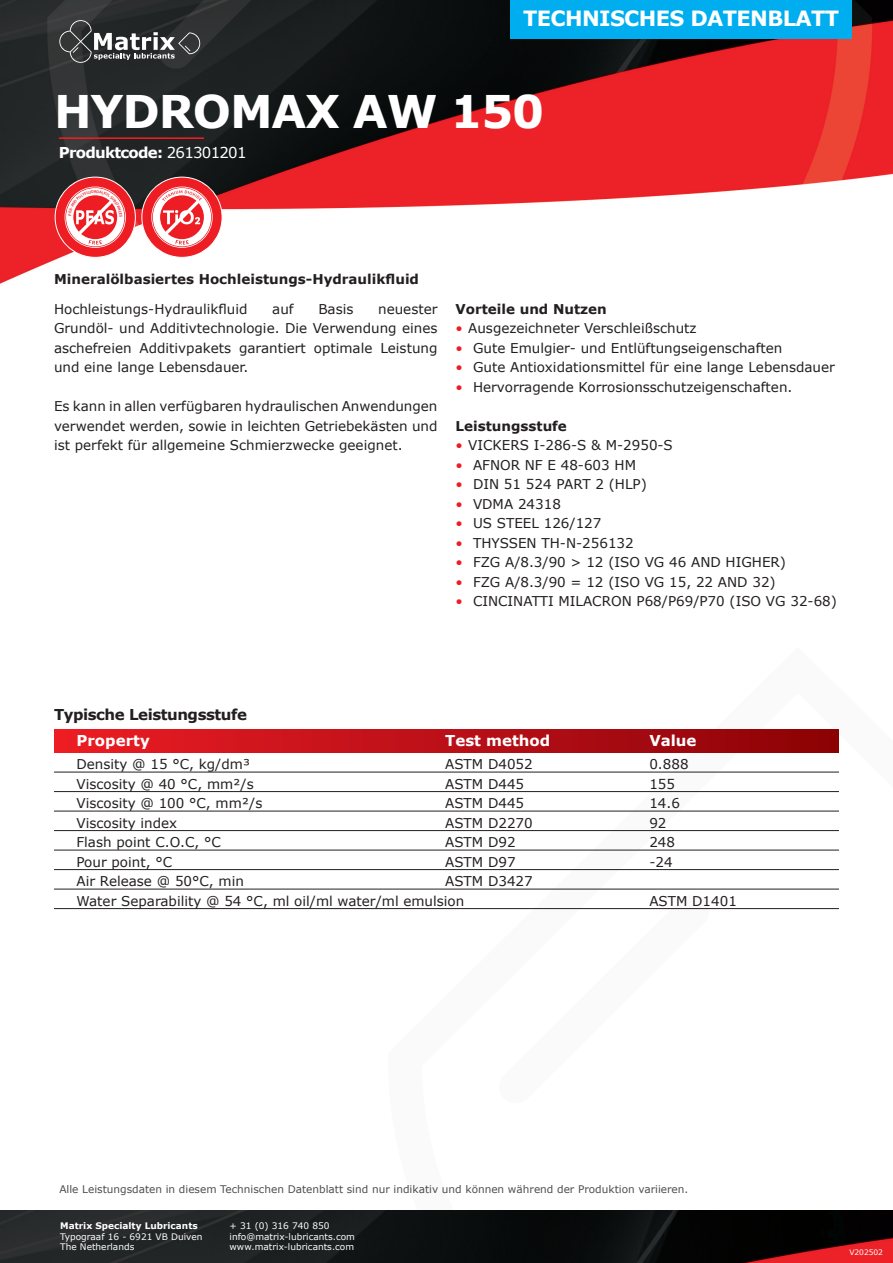
<style>
.page{position:relative;width:893px;height:1263px;background:#fff}
.page>*{position:absolute;margin:0;border:0;box-sizing:border-box;transform-origin:0 0}
.t1{font:700 45px "Verdana";letter-spacing:-.025em;color:#fff}
.t2{font:700 21px "Verdana";letter-spacing:-.03em;color:#fff}
.t3{font:700 15px "Verdana";color:#fff}
.t4{font:700 15px "Verdana";letter-spacing:-.03em;color:#231f20}
.t5{font:700 15px "Verdana";letter-spacing:-.05em;color:#fff}
.t6{font:13.5px/19.5px "Verdana";color:#231f20;text-align:justify}
.t7{font:700 13.5px "Verdana";color:#231f20}
.t8{font:10.5px "Verdana";color:#231f20}
.t9{font:9px/10.5px "Verdana";color:#fff}
.t10{font:700 9px "Verdana";color:#fff}
.t11{font:7.5px "Verdana";color:#fff}
.s1{font-weight:400}
.s2{color:#ee1d23}
</style>
<div class="page">
<img style="left:0;top:0;width:893px;height:284px">
<svg style="left:388px;top:729px;width:505px;height:482px"></svg>
<div style="left:510px;top:0;width:342px;height:38px;background:#00aeef"></div>
<svg style="left:59px;top:20px;width:141px;height:43px"></svg>
<img style="left:0;top:1211px;width:893px;height:52px">
<div style="left:54px;top:730px;width:785px;height:23px;background:linear-gradient(to right,#ec1d26,#8a0207)"></div>
<hr style="left:54px;top:772px;width:785px;height:1px;background:#231f20">
<hr style="left:54px;top:791px;width:785px;height:1px;background:#231f20">
<hr style="left:54px;top:811px;width:785px;height:1px;background:#231f20">
<hr style="left:54px;top:830px;width:785px;height:1px;background:#231f20">
<hr style="left:54px;top:850px;width:785px;height:1px;background:#231f20">
<hr style="left:54px;top:869px;width:785px;height:1px;background:#231f20">
<hr style="left:54px;top:889px;width:785px;height:1px;background:#231f20">
<hr style="left:54px;top:908px;width:785px;height:1px;background:#231f20">
<hr style="left:59px;top:137px;width:145px;height:2px;background:#ee1d23">
<svg style="left:55px;top:177px;width:168px;height:81px"></svg>
<h2 class="t2" style="left:523px;top:5px;width:318px">TECHNISCHES DATENBLATT</h2>
<h1 class="t1" style="left:54px;top:83px;width:492px">HYDROMAX AW 150</h1>
<p class="t5" style="left:59px;top:143px;width:189px">Produktcode: <span class="s1">261301201</span></p>
<p class="t7" style="left:54px;top:270px;width:367px">Mineralölbasiertes Hochleistungs-Hydraulikfluid</p>
<p class="t6" style="left:54px;top:299px;width:195px">Hochleistungs-Hydraulikfluid</p>
<p class="t6" style="left:272px;top:299px;width:23px">auf</p>
<p class="t6" style="left:318px;top:299px;width:37px">Basis</p>
<p class="t6" style="left:54px;top:299px;width:385px;text-indent:324px">neuester Grundöl- und Additivtechnologie. Die Verwendung eines aschefreien Additivpakets garantiert optimale Leistung und eine lange Lebensdauer.</p>
<p class="t6" style="left:54px;top:397px;width:385px">Es kann in allen verfügbaren hydraulischen Anwendungen verwendet werden, sowie in leichten Getriebekästen und ist perfekt für allgemeine Schmierzwecke geeignet.</p>
<p class="t7" style="left:455px;top:300px;width:153px">Vorteile und Nutzen</p>
<p class="t6" style="left:455px;top:319px;width:243px"><span class="s2">•</span> Ausgezeichneter Verschleißschutz</p>
<p class="t6" style="left:455px;top:338px;width:328px"><span class="s2">•</span> Gute Emulgier- und Entlüftungseigenschaften</p>
<p class="t6" style="left:455px;top:358px;width:381px"><span class="s2">•</span> Gute Antioxidationsmittel für eine lange Lebensdauer</p>
<p class="t6" style="left:455px;top:377px;width:338px"><span class="s2">•</span> Hervorragende Korrosionsschutzeigenschaften.</p>
<p class="t7" style="left:455px;top:417px;width:113px">Leistungsstufe</p>
<p class="t6" style="left:455px;top:436px;width:219px"><span class="s2">•</span> VICKERS I-286-S &amp; M-2950-S</p>
<p class="t6" style="left:455px;top:455px;width:182px"><span class="s2">•</span> AFNOR NF E 48-603 HM</p>
<p class="t6" style="left:455px;top:475px;width:193px"><span class="s2">•</span> DIN 51 524 PART 2 (HLP)</p>
<p class="t6" style="left:455px;top:494px;width:107px"><span class="s2">•</span> VDMA 24318</p>
<p class="t6" style="left:455px;top:514px;width:147px"><span class="s2">•</span> US STEEL 126/127</p>
<p class="t6" style="left:455px;top:533px;width:180px"><span class="s2">•</span> THYSSEN TH-N-256132</p>
<p class="t6" style="left:455px;top:553px;width:332px"><span class="s2">•</span> FZG A/8.3/90 &gt; 12 (ISO VG 46 AND HIGHER)</p>
<p class="t6" style="left:455px;top:572px;width:322px"><span class="s2">•</span> FZG A/8.3/90 = 12 (ISO VG 15, 22 AND 32)</p>
<p class="t6" style="left:455px;top:592px;width:383px"><span class="s2">•</span> CINCINATTI MILACRON P68/P69/P70 (ISO VG 32-68)</p>
<p class="t4" style="left:54px;top:705px;width:195px">Typische Leistungsstufe</p>
<p class="t3" style="left:76px;top:730px;width:75px">Property</p>
<p class="t3" style="left:445px;top:730px;width:107px">Test method</p>
<p class="t3" style="left:649px;top:730px;width:49px">Value</p>
<p class="t6" style="left:76px;top:755px;width:175px">Density @ 15 °C, kg/dm³</p>
<p class="t6" style="left:445px;top:755px;width:89px">ASTM D4052</p>
<p class="t6" style="left:649px;top:755px;width:41px">0.888</p>
<p class="t6" style="left:76px;top:774px;width:179px">Viscosity @ 40 °C, mm²/s</p>
<p class="t6" style="left:445px;top:774px;width:81px">ASTM D445</p>
<p class="t6" style="left:649px;top:774px;width:27px">155</p>
<p class="t6" style="left:76px;top:794px;width:187px">Viscosity @ 100 °C, mm²/s</p>
<p class="t6" style="left:445px;top:794px;width:81px">ASTM D445</p>
<p class="t6" style="left:649px;top:794px;width:32px">14.6</p>
<p class="t6" style="left:76px;top:813px;width:102px">Viscosity index</p>
<p class="t6" style="left:445px;top:813px;width:89px">ASTM D2270</p>
<p class="t6" style="left:649px;top:813px;width:19px">92</p>
<p class="t6" style="left:76px;top:833px;width:146px">Flash point C.O.C, °C</p>
<p class="t6" style="left:445px;top:833px;width:72px">ASTM D92</p>
<p class="t6" style="left:649px;top:833px;width:27px">248</p>
<p class="t6" style="left:76px;top:852px;width:97px">Pour point, °C</p>
<p class="t6" style="left:445px;top:852px;width:72px">ASTM D97</p>
<p class="t6" style="left:649px;top:852px;width:25px">-24</p>
<p class="t6" style="left:76px;top:872px;width:169px">Air Release @ 50°C, min</p>
<p class="t6" style="left:76px;top:872px;width:458px;text-indent:369px">ASTM D3427<br>Water Separability @ 54 °C, ml oil/ml water/ml emulsion</p>
<p class="t6" style="left:649px;top:891px;width:89px">ASTM D1401</p>
<p class="t8" style="left:59px;top:1183px;width:630px">Alle Leistungsdaten in diesem Technischen Datenblatt sind nur indikativ und können während der Produktion variieren.</p>
<p class="t10" style="left:60px;top:1220px;width:139px">Matrix Specialty Lubricants</p>
<p class="t9" style="left:60px;top:1231px;width:144px">Typograaf 16 - 6921 VB Duiven<br>The Netherlands</p>
<p class="t9" style="left:230px;top:1221px;width:127px">+ 31 (0) 316 740 850 info@matrix-lubricants.com www.matrix-lubricants.com</p>
<p class="t11" style="left:849px;top:1247px;width:35px">V202502</p>
</div>
